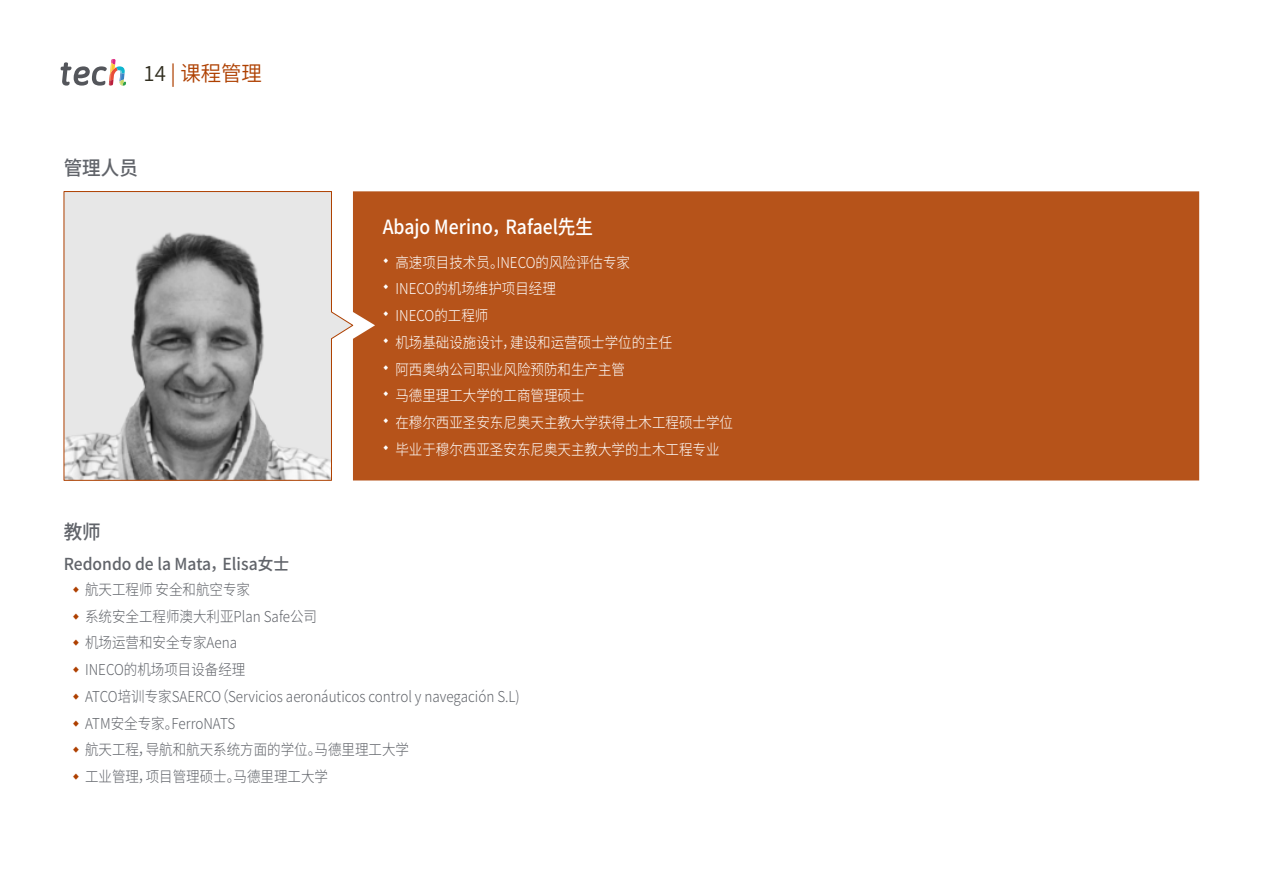
<style>
.page{position:relative;width:1263px;height:893px;background:#fff}
.page>*{position:absolute;margin:0;border:0;box-sizing:border-box;transform-origin:0 0}
.t1{font:21px "Source Han Sans CN";color:#ae4000}
.t2{font:500 19.5px "Source Han Sans CN";color:#fff;scale:.9 1}
.t3{font:500 19.5px "Source Han Sans CN";color:#61646a;scale:.95 1}
.t4{font:500 16.5px "Source Han Sans CN";color:#61646a;scale:.95 1}
.t5{font:300 15px/26.7px "Source Han Sans CN";color:#61646a;scale:.9 1}
.t6{font:300 15px/26.7px "Source Han Sans CN";color:#fff;scale:.9 1}
.s1{color:#312e20}
</style>
<div class="page">
<svg style="left:61px;top:59px;width:65px;height:27px"></svg>
<div style="left:353px;top:191px;width:846px;height:289px;background:#b6531a"></div>
<svg style="left:64px;top:191px;width:289px;height:290px"></svg>
<svg style="left:384px;top:258px;width:4px;height:5px"></svg>
<svg style="left:384px;top:285px;width:4px;height:5px"></svg>
<svg style="left:384px;top:311px;width:4px;height:5px"></svg>
<svg style="left:384px;top:338px;width:4px;height:5px"></svg>
<svg style="left:384px;top:365px;width:4px;height:5px"></svg>
<svg style="left:384px;top:392px;width:4px;height:5px"></svg>
<svg style="left:384px;top:418px;width:4px;height:5px"></svg>
<svg style="left:384px;top:445px;width:4px;height:5px"></svg>
<h1 class="t1" style="left:144px;top:61px;width:120px"><span class="s1">14</span> | 课程管理</h1>
<h2 class="t3" style="left:64px;top:157px;width:80px">管理人员</h2>
<h2 class="t3" style="left:64px;top:520px;width:41px">教师</h2>
<h2 class="t2" style="left:383px;top:216px;width:235px">Abajo Merino，Rafael先生</h2>
<p class="t6" style="left:395px;top:249px;width:376px">高速项目技术员。INECO的风险评估专家<br>INECO的机场维护项目经理<br>INECO的工程师<br>机场基础设施设计，建设和运营硕士学位的主任<br>阿西奥纳公司职业风险预防和生产主管<br>马德里理工大学的工商管理硕士<br>在穆尔西亚圣安东尼奥天主教大学获得土木工程硕士学位毕业于穆尔西亚圣安东尼奥天主教大学的土木工程专业</p>
<p class="t4" style="left:64px;top:555px;width:239px">Redondo de la Mata，Elisa女士</p>
<p class="t5" style="left:85px;top:576px;width:485px">航天工程师 安全和航空专家<br>系统安全工程师澳大利亚Plan Safe公司<br>机场运营和安全专家Aena<br>INECO的机场项目设备经理<br>ATCO培训专家SAERCO（Servicios aeronáuticos control y navegación S.L)<br>ATM安全专家。FerroNATS<br>航天工程，导航和航天系统方面的学位。马德里理工大学<br>工业管理，项目管理硕士。马德里理工大学</p>
</div>
